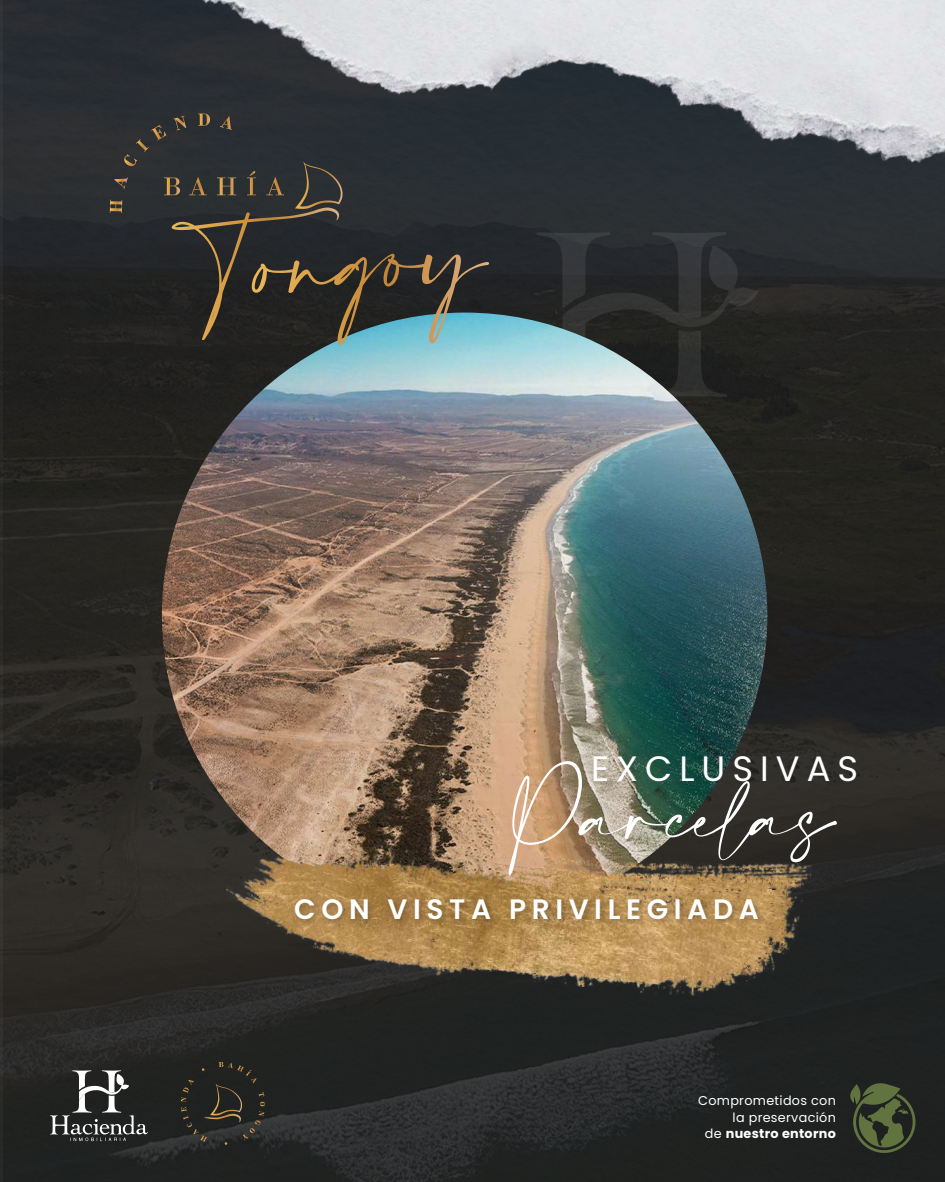
<style>
.page{position:relative;width:945px;height:1182px;background:#fff}
.page>*{position:absolute;margin:0;border:0;box-sizing:border-box;transform-origin:0 0}
.t1{font:57.4px "Amalfi Coast";color:#fff}
.t2{font:35.26px "Poppins";letter-spacing:.2em;color:#fff}
.t3{font:600 28.09px "Poppins";letter-spacing:.2em;color:#fff}
.t4{font:12.78px/16.5px "Poppins";letter-spacing:.025em;color:#fff;text-align:right}
.s1{font-weight:700}
</style>
<div class="page">
<img style="left:0;top:1px;width:945px;height:1180px">
<svg style="left:536px;top:232px;width:222px;height:165px"></svg>
<svg style="left:50px;top:1070px;width:98px;height:71px"></svg>
<img style="left:162px;top:312px;width:605px;height:606px;border-radius:303px">
<svg style="left:110px;top:113px;width:346px;height:232px"></svg>
<img style="left:220px;top:806px;width:605px;height:204px">
<img style="left:288px;top:889px;width:486px;height:56px">
<img style="left:198px;top:0;width:747px;height:164px">
<svg style="left:181px;top:1061px;width:84px;height:83px"></svg>
<svg style="left:849px;top:1081px;width:67px;height:73px"></svg>
<h2 class="t2" style="left:591px;top:748px;width:269px">EXCLUSIVAS</h2>
<h1 class="t1" style="left:511px;top:785px;width:325px">Parcelas</h1>
<h3 class="t3" style="left:294px;top:893px;width:466px">CON VISTA PRIVILEGIADA</h3>
<p class="t4" style="left:698px;top:1092px;width:139px">Comprometidos con la preservación<br>de <span class="s1">nuestro entorno</span></p>
</div>
